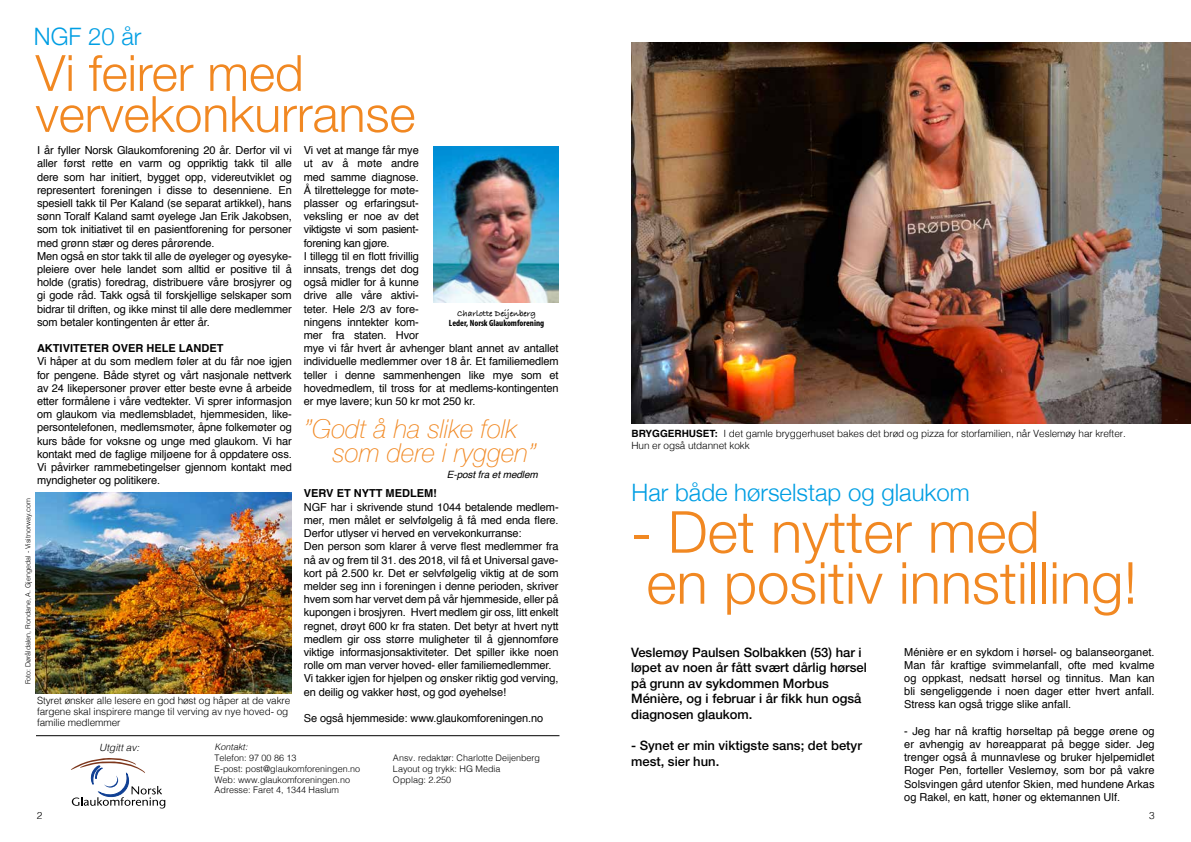
<style>
.page{position:relative;width:1191px;height:842px;background:#fff}
.page>*{position:absolute;margin:0;border:0;box-sizing:border-box;transform-origin:0 0}
.t1{font:300 58px/51px "Helvetica Neue";color:#f18822}
.t2{font:300 50px/41px "Helvetica Neue";color:#f18822}
.t3{font:italic 100 26px/24px "Helvetica Neue";color:#f18822}
.t4{font:300 24px "Helvetica Neue";color:#009ee3}
.t5{font:500 13px/15.6px "Helvetica Neue LT Pro";color:#000}
.t6{font:11px/13.2px "Helvetica";letter-spacing:-.01em;color:#000}
.t7{font:700 11px "Helvetica";color:#000}
.t8{font:300 10px/11px "Helvetica";letter-spacing:-.01em;color:#000}
.t9{font:italic 10px "Helvetica";letter-spacing:-.01em;color:#000}
.t10{font:italic 300 10px "Helvetica";color:#000}
.t11{font:700 condensed 9.1px "Myriad Pro";color:#000}
.t12{font:700 9.1px "Bradley Hand ITCTT";color:#000}
.t13{font:300 9px/10.8px "Helvetica";color:#000}
.t14{font:italic 300 9px "Helvetica";color:#000}
.t15{font:300 7px "Helvetica";color:#000}
.s1{font-weight:700}
</style>
<div class="page">
<img style="left:631px;top:43px;width:560px;height:380px">
<hr style="left:36px;top:735px;width:523px;height:1px;background:#000">
<svg style="left:71px;top:758px;width:94px;height:50px"></svg>
<img style="left:433px;top:146px;width:125px;height:157px">
<img style="left:36px;top:492px;width:256px;height:202px">
<h3 class="t4" style="left:34px;top:17px;width:109px">NGF 20 år</h3>
<h2 class="t2" style="left:36px;top:49px;width:381px">Vi feirer med vervekonkurranse</h2>
<p class="t6" style="left:37px;top:144px;width:256px">I år fyller Norsk Glaukomforening 20 år. Derfor vil vi aller først rette en varm og oppriktig takk til alle dere som har initiert, bygget opp, videreutviklet og representert foreningen i disse to desenniene. En spesiell takk til Per Kaland (se separat artikkel), hans sønn Toralf Kaland samt øyelege Jan Erik Jakobsen, som tok initiativet til en pasientforening for personer med grønn stær og deres pårørende.<br>Men også en stor takk til alle de øyeleger og øyesyke&shy;pleiere over hele landet som alltid er positive til å holde (gratis) foredrag, distribuere våre brosjyrer og gi gode råd. Takk også til forskjellige selskaper som bidrar til driften, og ikke minst til alle dere medlemmer som betaler kontingenten år etter år.</p>
<p class="t7" style="left:37px;top:339px;width:188px">AKTIVITETER OVER HELE LANDET</p>
<p class="t6" style="left:37px;top:355px;width:256px;text-align:justify">Vi håper at du som medlem føler at du får noe igjen for pengene. Både styret og vårt nasjonale nettverk av 24 likepersoner prøver etter beste evne å arbeide etter formålene i våre vedtekter. Vi sprer informasjon om glaukom via medlemsbladet, hjemmesiden, like&shy;persontelefonen, medlemsmøter, åpne folkemøter og kurs både for voksne og unge med glaukom. Vi har kontakt med de faglige miljøene for å oppdatere oss.<br>Vi påvirker rammebetingelser gjennom kontakt med myndigheter og politikere.</p>
<p class="t15" style="left:22px;top:684px;width:188px;rotate:-90deg">Foto: Døråldalen, Rondane, A. Gjengedal - Visitnorway.com</p>
<p class="t8" style="left:37px;top:695px;width:255px">Styret ønsker alle lesere en god høst og håper at de vakre fargene skal inspirere mange til verving av nye hoved- og familie medlemmer</p>
<p class="t6" style="left:304px;top:144px;width:256px">Vi vet at mange får mye<br>ut av å møte andre<br>med samme diagnose.<br>Å tilrettelegge for møte-<br>plasser og erfaringsut-<br>veksling er noe av det<br>viktigste vi som pasient-<br>forening kan gjøre.<br>I tillegg til en flott frivillig<br>innsats, trengs det dog<br>også midler for å kunne<br>drive alle våre aktivi-<br>teter. Hele 2/3 av fore-<br>ningens inntekter kom-<br>mer fra staten. Hvor<br>mye vi får hvert år avhenger blant annet av antallet individuelle medlemmer over 18 år. Et familiemedlem teller i denne sammenhengen like mye som et hovedmedlem, til tross for at medlems-kontingenten er mye lavere; kun 50 kr mot 250 kr.</p>
<p class="t12" style="left:457px;top:306px;width:80px">Charlotte Deijenberg</p>
<p class="t11" style="left:449px;top:317px;width:97px">Leder, Norsk Glaukomforening</p>
<h3 class="t3" style="left:333px;top:415px;width:205px;text-indent:-29px">”Godt å ha slike folk som dere i ryggen”</h3>
<p class="t9" style="left:447px;top:466px;width:92px">E-post fra et medlem</p>
<p class="t7" style="left:304px;top:485px;width:135px">VERV ET NYTT MEDLEM!</p>
<p class="t6" style="left:304px;top:501px;width:256px">NGF har i skrivende stund 1044 betalende medlem&shy;mer, men målet er selvfølgelig å få med enda flere.<br>Derfor utlyser vi herved en vervekonkurranse:<br>Den person som klarer å verve flest medlemmer fra nå av og frem til 31. des 2018, vil få et Universal gave&shy;kort på 2.500 kr. Det er selvfølgelig viktig at de som melder seg inn i foreningen i denne perioden, skriver hvem som har vervet dem på vår hjemmeside, eller på kupongen i brosjyren. Hvert medlem gir oss, litt enkelt regnet, drøyt 600 kr fra staten. Det betyr at hvert nytt medlem gir oss større muligheter til å gjennomføre viktige informasjonsaktiviteter. Det spiller ikke noen rolle om man verver hoved- eller familiemedlemmer.<br>Vi takker igjen for hjelpen og ønsker riktig god verving, en deilig og vakker høst, og god øyehelse!</p>
<p class="t6" style="left:304px;top:712px;width:241px">Se også hjemmeside: www.glaukomforeningen.no</p>
<p class="t10" style="left:99px;top:739px;width:42px">Utgitt av:</p>
<p class="t14" style="left:214px;top:739px;width:35px">Kontakt:</p>
<p class="t13" style="left:214px;top:752px;width:147px">Telefon: 97 00 86 13<br>E-post: post@glaukomforeningen.no<br>Web: www.glaukomforeningen.no<br>Adresse: Faret 4, 1344 Haslum</p>
<p class="t13" style="left:393px;top:752px;width:149px">Ansv. redaktør: Charlotte Deijenberg<br>Layout og trykk: HG Media<br>Opplag: 2.250</p>
<p class="t8" style="left:631px;top:427px;width:496px;line-height:12px"><span class="s1">BRYGGERHUSET:</span> I det gamle bryggerhuset bakes det brød og pizza for storfamilien, når Veslemøy har krefter.<br>Hun er også utdannet kokk</p>
<h3 class="t4" style="left:631px;top:473px;width:340px">Har både hørselstap og glaukom</h3>
<h1 class="t1" style="left:630px;top:502px;width:508px">- Det nytter med<br>en positiv innstilling!</h1>
<p class="t5" style="left:631px;top:644px;width:237px">Veslemøy Paulsen Solbakken (53) har i løpet av noen år fått svært dårlig hørsel på grunn av sykdommen Morbus<br>Ménière, og i februar i år fikk hun også diagnosen glaukom.</p>
<p class="t5" style="left:631px;top:738px;width:232px">- Synet er min viktigste sans; det betyr mest, sier hun.</p>
<p class="t6" style="left:904px;top:645px;width:252px;text-align:justify">Ménière er en sykdom i hørsel- og balanseorganet.<br>Man får kraftige svimmelanfall, ofte med kvalme og oppkast, nedsatt hørsel og tinnitus. Man kan bli sengeliggende i noen dager etter hvert anfall.<br>Stress kan også trigge slike anfall.</p>
<p class="t6" style="left:904px;top:725px;width:252px;text-align:justify">- Jeg har nå kraftig hørseltap på begge ørene og er avhengig av høreapparat på begge sider. Jeg trenger også å munnavlese og bruker hjelpemidlet Roger Pen, forteller Veslemøy, som bor på vakre Solsvingen gård utenfor Skien, med hundene Arkas og Rakel, en katt, høner og ektemannen Ulf.</p>
<p class="t8" style="left:37px;top:810px;width:7px">2</p>
<p class="t8" style="left:1149px;top:810px;width:7px">3</p>
</div>
